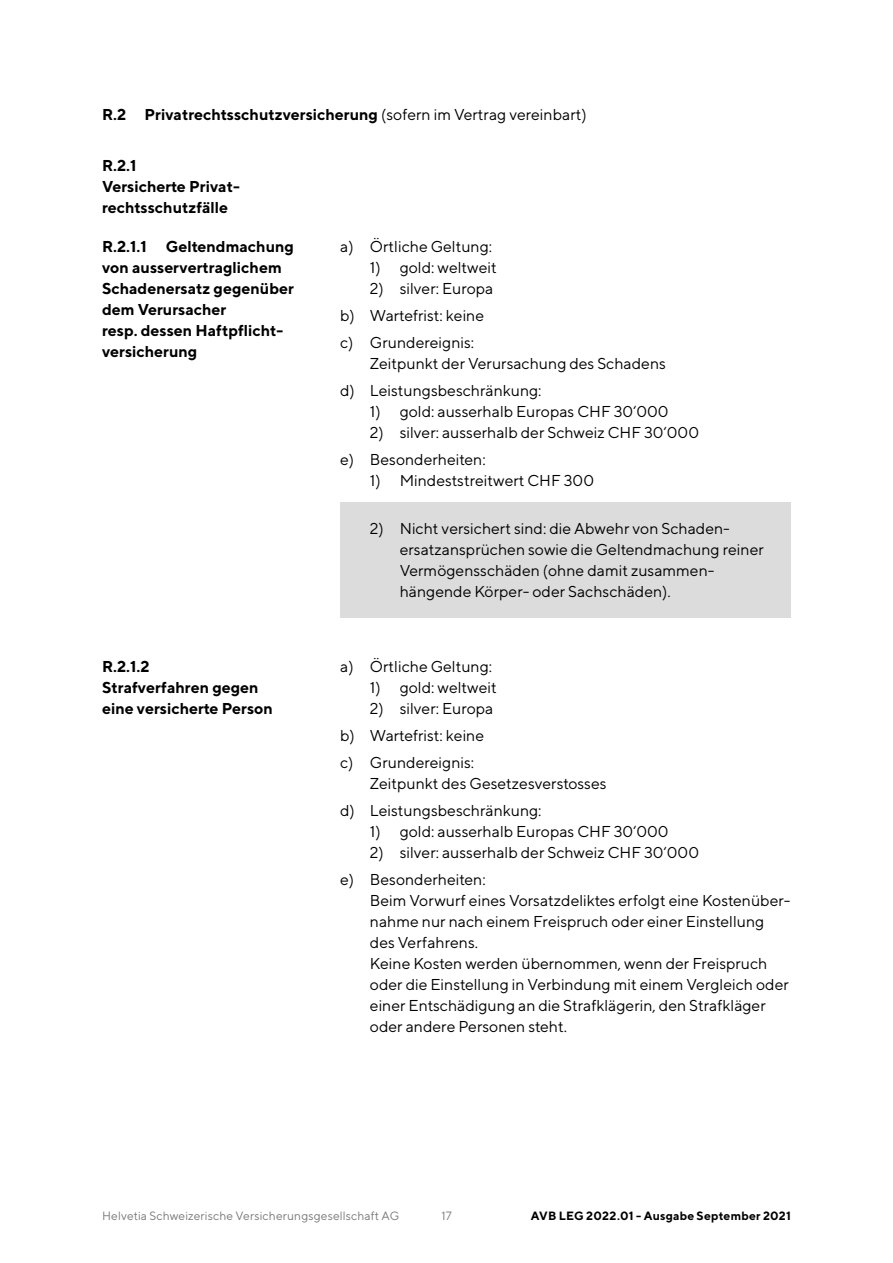
<style>
.page{position:relative;width:893px;height:1263px;background:#fff}
.page>*{position:absolute;margin:0;border:0;box-sizing:border-box;transform-origin:0 0}
.Copy_10_5_14_Regular{font:15.75px/21px "TT Norms";color:#000}
._03_Titel-Absatz_10{font:700 15.75px/21px "TT Norms";color:#000}
._02_Titel-Absatz_10{font:700 15.75px "TT Norms";color:#000}
.t1{font:12px "TT Norms";letter-spacing:.01em;color:#787878}
.t2{font:700 12px "TT Norms";letter-spacing:.015em;color:#000}
.s1{font-weight:400}
</style>
<div class="page">
<div style="left:340px;top:502px;width:451px;height:116px;background:#dcdcdc"></div>
<p class="_02_Titel-Absatz_10" style="left:102px;top:104px;width:486px">R.2 Privatrechtsschutzversicherung <span class="s1">(sofern im Vertrag vereinbart)</span></p>
<p class="_03_Titel-Absatz_10" style="left:102px;top:155px;width:138px">R.2.1<br>Versicherte Privat&shy;rechtsschutzfälle</p>
<p class="_03_Titel-Absatz_10" style="left:102px;top:236px;width:193px">R.2.1.1 Geltendmachung von ausservertraglichem<br>Schadenersatz gegenüber dem Verursacher<br>resp. dessen Haftpflicht&shy;versicherung</p>
<p class="Copy_10_5_14_Regular" style="left:340px;top:236px;width:154px">a) Örtliche Geltung:</p>
<p class="Copy_10_5_14_Regular" style="left:370px;top:257px;width:128px">1) gold: weltweit</p>
<p class="Copy_10_5_14_Regular" style="left:370px;top:278px;width:125px">2) silver: Europa</p>
<p class="Copy_10_5_14_Regular" style="left:340px;top:305px;width:145px">b) Wartefrist: keine</p>
<p class="Copy_10_5_14_Regular" style="left:370px;top:332px;width:297px;text-indent:-30px">c) Grundereignis:<br>Zeitpunkt der Verursachung des Schadens</p>
<p class="Copy_10_5_14_Regular" style="left:340px;top:380px;width:203px">d) Leistungsbeschränkung:</p>
<p class="Copy_10_5_14_Regular" style="left:370px;top:401px;width:300px">1) gold: ausserhalb Europas CHF 30‘000</p>
<p class="Copy_10_5_14_Regular" style="left:370px;top:422px;width:331px">2) silver: ausserhalb der Schweiz CHF 30‘000</p>
<p class="Copy_10_5_14_Regular" style="left:340px;top:449px;width:147px">e) Besonderheiten:</p>
<p class="Copy_10_5_14_Regular" style="left:370px;top:470px;width:226px">1) Mindeststreitwert CHF 300</p>
<p class="Copy_10_5_14_Regular" style="left:400px;top:518px;width:366px;text-indent:-30px">2) Nicht versichert sind: die Abwehr von Schaden&shy;ersatzansprüchen sowie die Geltendmachung reiner Vermögensschäden (ohne damit zusammen&shy;hängende Körper- oder Sachschäden).</p>
<p class="_03_Titel-Absatz_10" style="left:102px;top:656px;width:172px">R.2.1.2<br>Strafverfahren gegen eine versicherte Person</p>
<p class="Copy_10_5_14_Regular" style="left:340px;top:656px;width:154px">a) Örtliche Geltung:</p>
<p class="Copy_10_5_14_Regular" style="left:370px;top:677px;width:128px">1) gold: weltweit</p>
<p class="Copy_10_5_14_Regular" style="left:370px;top:698px;width:125px">2) silver: Europa</p>
<p class="Copy_10_5_14_Regular" style="left:340px;top:725px;width:145px">b) Wartefrist: keine</p>
<p class="Copy_10_5_14_Regular" style="left:370px;top:752px;width:238px;text-indent:-30px">c) Grundereignis:<br>Zeitpunkt des Gesetzesverstosses</p>
<p class="Copy_10_5_14_Regular" style="left:340px;top:800px;width:203px">d) Leistungsbeschränkung:</p>
<p class="Copy_10_5_14_Regular" style="left:370px;top:821px;width:300px">1) gold: ausserhalb Europas CHF 30‘000</p>
<p class="Copy_10_5_14_Regular" style="left:370px;top:842px;width:331px">2) silver: ausserhalb der Schweiz CHF 30‘000</p>
<p class="Copy_10_5_14_Regular" style="left:370px;top:869px;width:422px;text-indent:-30px">e) Besonderheiten:<br>Beim Vorwurf eines Vorsatzdeliktes erfolgt eine Kostenüber&shy;nahme nur nach einem Freispruch oder einer Einstellung des Verfahrens.<br>Keine Kosten werden übernommen, wenn der Freispruch oder die Einstellung in Verbindung mit einem Vergleich oder einer Entschädigung an die Strafklägerin, den Strafkläger oder andere Personen steht.</p>
<p class="t1" style="left:102px;top:1209px;width:299px">Helvetia Schweizerische Versicherungsgesellschaft AG</p>
<p class="t1" style="left:441px;top:1209px;width:12px">17</p>
<p class="t2" style="left:531px;top:1209px;width:262px">AVB LEG 2022.01 - Ausgabe September 2021</p>
</div>
